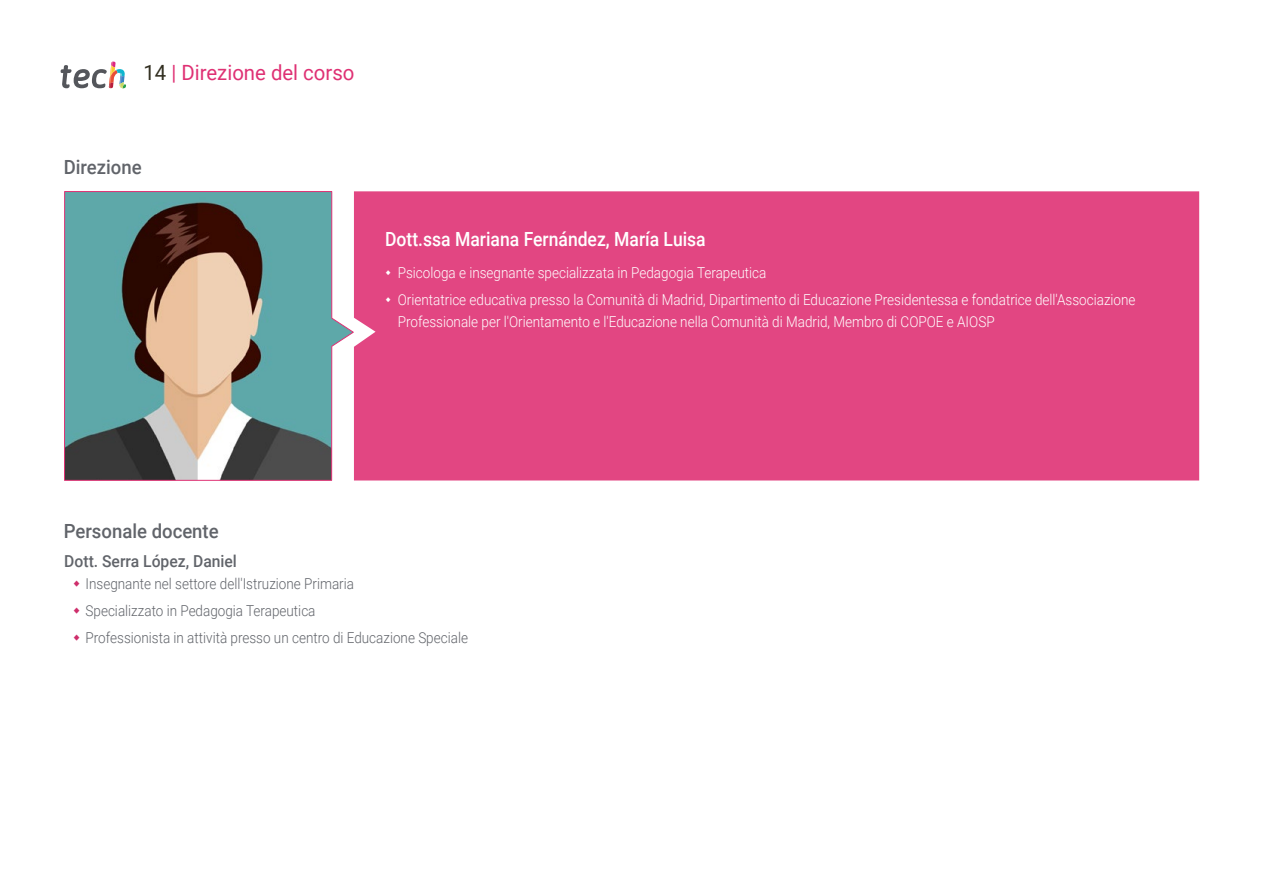
<style>
.page{position:relative;width:1263px;height:893px;background:#fff}
.page>*{position:absolute;margin:0;border:0;box-sizing:border-box;transform-origin:0 0}
.t1{font:21px "Roboto";color:#df3174}
.t2{font:500 19.5px "Roboto";color:#fff;scale:.9 1}
.t3{font:500 19.5px "Roboto";color:#61646a;scale:.95 1}
.t4{font:500 16.5px "Roboto";color:#61646a;scale:.95 1}
.t5{font:300 15px/26.7px "Roboto";color:#fff;scale:.9 1}
.t6{font:300 15px/26.7px "Roboto";color:#61646a;scale:.9 1}
.s1{color:#312e20}
</style>
<div class="page">
<svg style="left:61px;top:62px;width:65px;height:27px"></svg>
<div style="left:354px;top:191px;width:845px;height:289px;background:#e24682"></div>
<svg style="left:64px;top:191px;width:290px;height:290px;background:#80948f"></svg>
<svg style="left:386px;top:270px;width:4px;height:5px"></svg>
<svg style="left:386px;top:297px;width:4px;height:5px"></svg>
<h1 class="t1" style="left:144px;top:57px;width:213px"><span class="s1">14</span> | Direzione del corso</h1>
<h2 class="t3" style="left:64px;top:154px;width:84px">Direzione</h2>
<h2 class="t2" style="left:385px;top:226px;width:358px">Dott.ssa Mariana Fernández, María Luisa</h2>
<p class="t5" style="left:398px;top:259px;width:821px">Psicologa e insegnante specializzata in Pedagogia Terapeutica<br>Orientatrice educativa presso la Comunità di Madrid, Dipartimento di Educazione Presidentessa e fondatrice dell'Associazione</p>
<p class="t5" style="left:398px;top:308px;width:665px">Professionale per l'Orientamento e l'Educazione nella Comunità di Madrid, Membro di COPOE e AIOSP</p>
<h2 class="t3" style="left:64px;top:517px;width:165px">Personale docente</h2>
<p class="t4" style="left:64px;top:550px;width:183px">Dott. Serra López, Daniel</p>
<p class="t6" style="left:86px;top:570px;width:426px">Insegnante nel settore dell'Istruzione Primaria<br>Specializzato in Pedagogia Terapeutica<br>Professionista in attività presso un centro di Educazione Speciale</p>
</div>
